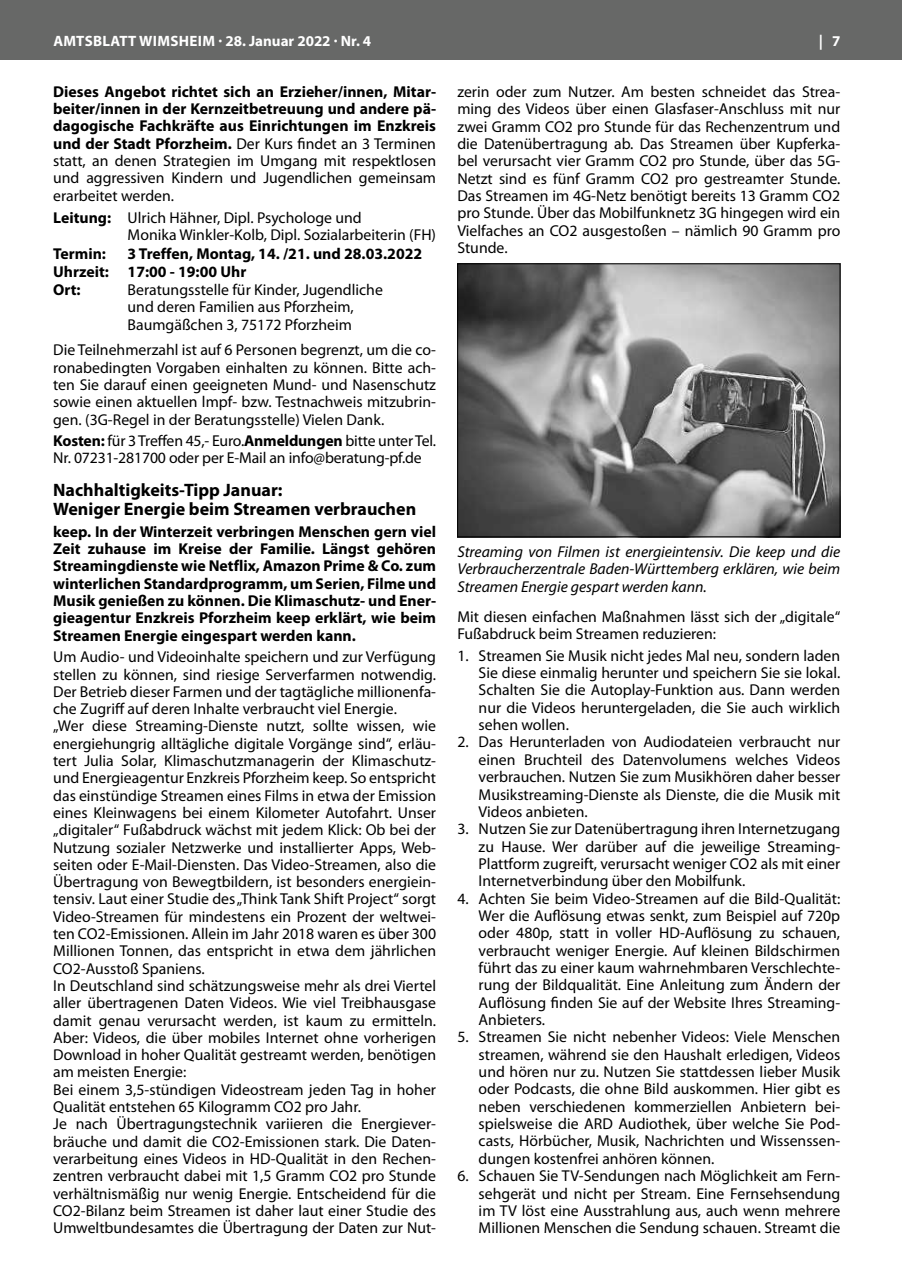
<style>
.page{position:relative;width:902px;height:1280px;background:#fff}
.page>*{position:absolute;margin:0;border:0;box-sizing:border-box;transform-origin:0 0}
.t1{font:700 18px/19.5px "Myriad Pro";color:#000}
.t2{font:15.75px/17.2px "Myriad Pro";color:#000;text-align:justify}
.t3{font:700 15.75px/17.2px "Myriad Pro";color:#000;text-align:justify}
.t4{font:italic 15.75px/17.4px "Myriad Pro";color:#000;text-align:justify}
.t5{font:700 15px "Myriad Pro";letter-spacing:.01em;color:#fff}
.s1{font-weight:400}
.s2{font-weight:700}
</style>
<div class="page">
<div style="left:0;top:0;width:901px;height:60px;background:#676867"></div>
<img style="left:459px;top:266px;width:379px;height:269px">
<div style="left:457px;top:264px;width:383px;height:273px;border:1px solid #000"></div>
<p class="t5" style="left:53px;top:31px;width:319px">AMTSBLATT WIMSHEIM · 28. Januar 2022 · Nr. 4</p>
<p class="t5" style="left:818px;top:31px;width:23px">| 7</p>
<p class="t3" style="left:53px;top:82px;width:384px">Dieses Angebot richtet sich an Erzieher/innen, Mitar&shy;beiter/innen in der Kernzeitbetreuung und andere pä&shy;dagogische Fachkräfte aus Einrichtungen im Enzkreis und der Stadt Pforzheim. <span class="s1">Der Kurs findet an 3 Terminen statt, an denen Strategien im Umgang mit respektlosen und aggressiven Kindern und Jugendlichen gemeinsam erarbeitet werden.</span></p>
<p class="t2" style="left:128px;top:209px;width:310px;text-indent:-74px"><span class="s2">Leitung:</span> Ulrich Hähner, Dipl. Psychologe und<br>Monika Winkler-Kolb, Dipl. Sozialarbeiterin (FH)</p>
<p class="t3" style="left:53px;top:244px;width:54px">Termin:</p>
<p class="t2" style="left:457px;top:83px;width:384px">zerin oder zum Nutzer. Am besten schneidet das Strea&shy;ming des Videos über einen Glasfaser-Anschluss mit nur zwei Gramm CO2 pro Stunde für das Rechenzentrum und die Datenübertragung ab. Das Streamen über Kupferka&shy;bel verursacht vier Gramm CO2 pro Stunde, über das 5G-Netzt sind es fünf Gramm CO2 pro gestreamter Stunde.<br>Das Streamen im 4G-Netz benötigt bereits 13 Gramm CO2 pro Stunde. Über das Mobilfunknetz 3G hingegen wird ein Vielfaches an CO2 ausgestoßen – nämlich 90 Gramm pro Stunde.</p>
<p class="t3" style="left:53px;top:244px;width:370px;line-height:18.1px;text-align:left;text-indent:74px">3 Treffen, Montag, 14. /21. und 28.03.2022<br>Uhrzeit: 17:00 - 19:00 Uhr<br>Ort:</p>
<p class="t2" style="left:128px;top:281px;width:257px;text-align:left">Beratungsstelle für Kinder, Jugendliche und deren Familien aus Pforzheim,<br>Baumgäßchen 3, 75172 Pforzheim</p>
<p class="t2" style="left:53px;top:341px;width:384px">Die Teilnehmerzahl ist auf 6 Personen begrenzt, um die co&shy;ronabedingten Vorgaben einhalten zu können. Bitte ach&shy;ten Sie darauf einen geeigneten Mund- und Nasenschutz sowie einen aktuellen lmpf- bzw. Testnachweis mitzubrin&shy;gen. (3G-Regel in der Beratungsstelle) Vielen Dank.</p>
<p class="t2" style="left:53px;top:432px;width:384px"><span class="s2">Kosten:</span> für 3 Treffen 45,- Euro.<span class="s2">Anmeldungen</span> bitte unter Tel.<br>Nr. 07231-281700 oder per E-Mail an info@beratung-pf.de</p>
<p class="t1" style="left:53px;top:479px;width:364px">Nachhaltigkeits-Tipp Januar:<br>Weniger Energie beim Streamen verbrauchen</p>
<p class="t3" style="left:53px;top:522px;width:384px">keep. In der Winterzeit verbringen Menschen gern viel Zeit zuhause im Kreise der Familie. Längst gehören Streamingdienste wie Netflix, Amazon Prime &amp; Co. zum winterlichen Standardprogramm, um Serien, Filme und Musik genießen zu können. Die Klimaschutz- und Ener&shy;gieagentur Enzkreis Pforzheim keep erklärt, wie beim Streamen Energie eingespart werden kann.</p>
<p class="t2" style="left:53px;top:648px;width:384px;text-align:left">Um Audio- und Videoinhalte speichern und zur Verfügung stellen zu können, sind riesige Serverfarmen notwendig.<br>Der Betrieb dieser Farmen und der tagtägliche millionenfa&shy;che Zugriff auf deren Inhalte verbraucht viel Energie.<br>„Wer diese Streaming-Dienste nutzt, sollte wissen, wie energiehungrig alltägliche digitale Vorgänge sind“, erläu&shy;tert Julia Solar, Klimaschutzmanagerin der Klimaschutz&shy;und Energieagentur Enzkreis Pforzheim keep. So entspricht das einstündige Streamen eines Films in etwa der Emission eines Kleinwagens bei einem Kilometer Autofahrt. Unser „digitaler“ Fußabdruck wächst mit jedem Klick: Ob bei der Nutzung sozialer Netzwerke und installierter Apps, Web&shy;seiten oder E-Mail-Diensten. Das Video-Streamen, also die Übertragung von Bewegtbildern, ist besonders energiein&shy;tensiv. Laut einer Studie des „Think Tank Shift Project“ sorgt Video-Streamen für mindestens ein Prozent der weltwei&shy;ten CO2-Emissionen. Allein im Jahr 2018 waren es über 300<br>Millionen Tonnen, das entspricht in etwa dem jährlichen CO2-Ausstoß Spaniens.<br>In Deutschland sind schätzungsweise mehr als drei Viertel aller übertragenen Daten Videos. Wie viel Treibhausgase damit genau verursacht werden, ist kaum zu ermitteln.<br>Aber: Videos, die über mobiles Internet ohne vorherigen Download in hoher Qualität gestreamt werden, benötigen am meisten Energie:<br>Bei einem 3,5-stündigen Videostream jeden Tag in hoher Qualität entstehen 65 Kilogramm CO2 pro Jahr.<br>Je nach Übertragungstechnik variieren die Energiever&shy;bräuche und damit die CO2-Emissionen stark. Die Daten&shy;verarbeitung eines Videos in HD-Qualität in den Rechen&shy;zentren verbraucht dabei mit 1,5 Gramm CO2 pro Stunde verhältnismäßig nur wenig Energie. Entscheidend für die CO2-Bilanz beim Streamen ist daher laut einer Studie des Umweltbundesamtes die Übertragung der Daten zur Nut-</p>
<p class="t4" style="left:457px;top:543px;width:384px">Streaming von Filmen ist energieintensiv. Die keep und die Verbraucherzentrale Baden-Württemberg erklären, wie beim Streamen Energie gespart werden kann.</p>
<p class="t2" style="left:457px;top:607px;width:384px">Mit diesen einfachen Maßnahmen lässt sich der „digitale“<br>Fußabdruck beim Streamen reduzieren:</p>
<p class="t2" style="left:478px;top:646px;width:363px;text-indent:-21px">1. Streamen Sie Musik nicht jedes Mal neu, sondern laden Sie diese einmalig herunter und speichern Sie sie lokal.<br>Schalten Sie die Autoplay-Funktion aus. Dann werden nur die Videos heruntergeladen, die Sie auch wirklich sehen wollen.</p>
<p class="t2" style="left:478px;top:733px;width:363px;text-indent:-21px">2. Das Herunterladen von Audiodateien verbraucht nur einen Bruchteil des Datenvolumens welches Videos verbrauchen. Nutzen Sie zum Musikhören daher besser Musikstreaming-Dienste als Dienste, die die Musik mit Videos anbieten.</p>
<p class="t2" style="left:478px;top:820px;width:363px;text-indent:-21px">3. Nutzen Sie zur Datenübertragung ihren Internetzugang zu Hause. Wer darüber auf die jeweilige Streaming-Plattform zugreift, verursacht weniger CO2 als mit einer Internetverbindung über den Mobilfunk.</p>
<p class="t2" style="left:478px;top:889px;width:363px;text-indent:-21px">4. Achten Sie beim Video-Streamen auf die Bild-Qualität:<br>Wer die Auflösung etwas senkt, zum Beispiel auf 720p oder 480p, statt in voller HD-Auflösung zu schauen, verbraucht weniger Energie. Auf kleinen Bildschirmen führt das zu einer kaum wahrnehmbaren Verschlechte&shy;rung der Bildqualität. Eine Anleitung zum Ändern der Auflösung finden Sie auf der Website Ihres Streaming-Anbieters.</p>
<p class="t2" style="left:478px;top:1028px;width:363px;text-indent:-21px">5. Streamen Sie nicht nebenher Videos: Viele Menschen streamen, während sie den Haushalt erledigen, Videos und hören nur zu. Nutzen Sie stattdessen lieber Musik oder Podcasts, die ohne Bild auskommen. Hier gibt es neben verschiedenen kommerziellen Anbietern bei&shy;spielsweise die ARD Audiothek, über welche Sie Pod&shy;casts, Hörbücher, Musik, Nachrichten und Wissenssen&shy;dungen kostenfrei anhören können.</p>
<p class="t2" style="left:478px;top:1167px;width:363px;text-indent:-21px">6. Schauen Sie TV-Sendungen nach Möglichkeit am Fern&shy;sehgerät und nicht per Stream. Eine Fernsehsendung im TV löst eine Ausstrahlung aus, auch wenn mehrere Millionen Menschen die Sendung schauen. Streamt die</p>
</div>
